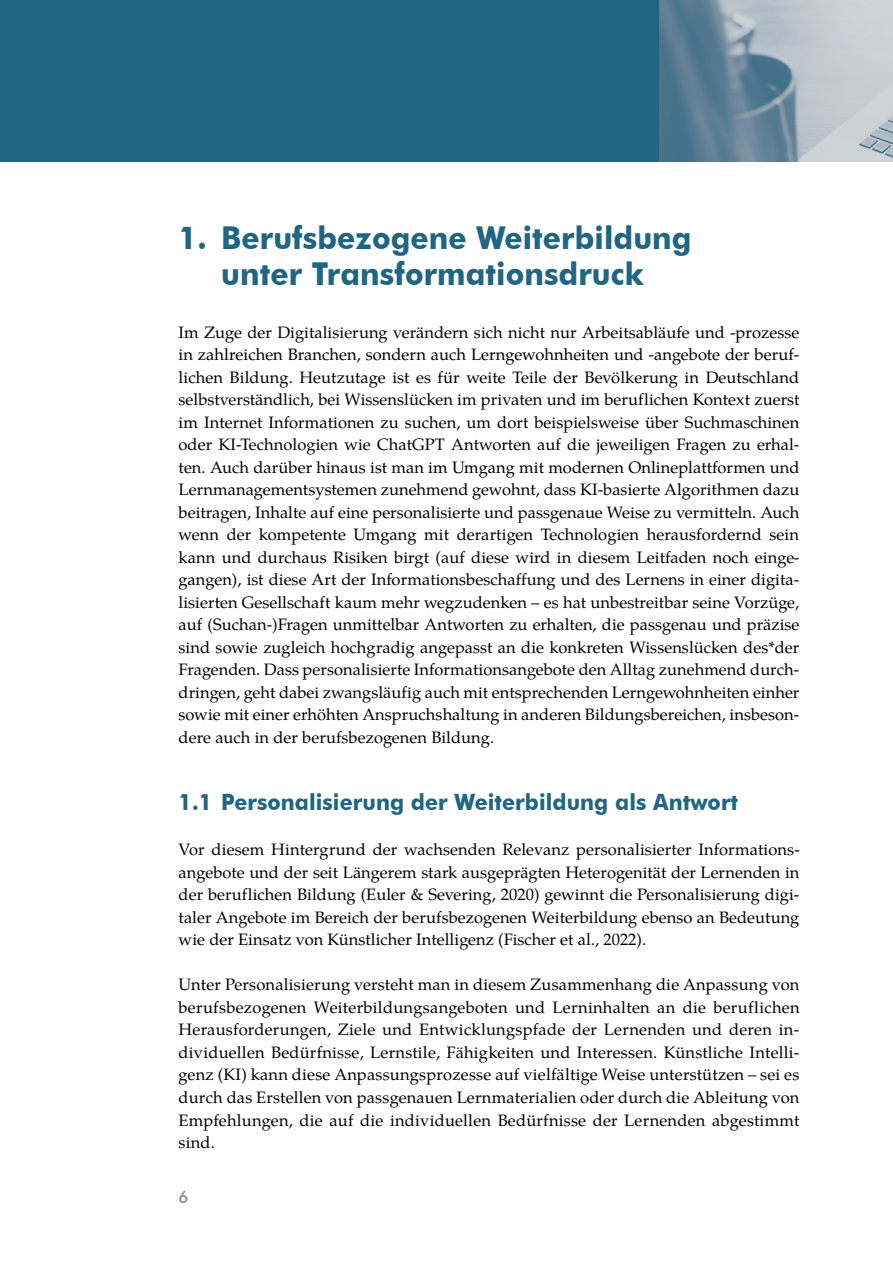
<style>
.page{position:relative;width:893px;height:1263px;background:#fff}
.page>*{position:absolute;margin:0;border:0;box-sizing:border-box;transform-origin:0 0}
.ü1_text{font:700 31.5px/36px "Futura BT";letter-spacing:.005em;color:#206582;text-align:center;scale:.95 1}
.ü2_text{font:700 22.5px "Futura BT";letter-spacing:.005em;color:#206582;scale:.95 1}
.fließtext{font:16.5px/22.5px "Te X Gyre Pagella";letter-spacing:.005em;color:#000;text-align:justify}
.t1{font:500 16.5px "Futura BT";color:#878787}
</style>
<div class="page">
<div style="left:0;top:0;width:893px;height:162px;background:#206582"></div>
<img style="left:659px;top:0;width:234px;height:162px">
<p class="ü1_text" style="left:179px;top:220px;width:542px">1. Berufsbezogene Weiterbildung unter Transformationsdruck</p>
<p class="fließtext" style="left:179px;top:320px;width:622px">Im Zuge der Digitalisierung verändern sich nicht nur Arbeitsabläufe und -prozesse in zahlreichen Branchen, sondern auch Lerngewohnheiten und -angebote der beruf&shy;lichen Bildung. Heutzutage ist es für weite Teile der Bevölkerung in Deutschland selbstverständlich, bei Wissenslücken im privaten und im beruflichen Kontext zuerst im Internet Informationen zu suchen, um dort beispielsweise über Suchmaschinen oder KI-Technologien wie ChatGPT Antworten auf die jeweiligen Fragen zu erhal&shy;ten. Auch darüber hinaus ist man im Umgang mit modernen Onlineplattformen und Lernmanagementsystemen zunehmend gewohnt, dass KI-basierte Algorithmen dazu beitragen, Inhalte auf eine personalisierte und passgenaue Weise zu vermitteln. Auch wenn der kompetente Umgang mit derartigen Technologien herausfordernd sein kann und durchaus Risiken birgt (auf diese wird in diesem Leitfaden noch einge&shy;gangen), ist diese Art der Informationsbeschaffung und des Lernens in einer digita&shy;lisierten Gesellschaft kaum mehr wegzudenken – es hat unbestreitbar seine Vorzüge, auf (Suchan-)Fragen unmittelbar Antworten zu erhalten, die passgenau und präzise sind sowie zugleich hochgradig angepasst an die konkreten Wissenslücken des*der Fragenden. Dass personalisierte Informationsangebote den Alltag zunehmend durch&shy;dringen, geht dabei zwangsläufig auch mit entsprechenden Lerngewohnheiten einher sowie mit einer erhöhten Anspruchshaltung in anderen Bildungsbereichen, insbeson&shy;dere auch in der berufsbezogenen Bildung.</p>
<p class="ü2_text" style="left:179px;top:789px;width:590px">1.1 Personalisierung der Weiterbildung als Antwort</p>
<p class="fließtext" style="left:179px;top:837px;width:623px">Vor diesem Hintergrund der wachsenden Relevanz personalisierter Informations&shy;angebote und der seit Längerem stark ausgeprägten Heterogenität der Lernenden in der beruflichen Bildung (Euler &amp; Severing, 2020) gewinnt die Personalisierung digi&shy;taler Angebote im Bereich der berufsbezogenen Weiterbildung ebenso an Bedeutung wie der Einsatz von Künstlicher Intelligenz (Fischer et al., 2022).</p>
<p class="fließtext" style="left:179px;top:972px;width:623px">Unter Personalisierung versteht man in diesem Zusammenhang die Anpassung von berufsbezogenen Weiterbildungsangeboten und Lerninhalten an die beruflichen Herausforderungen, Ziele und Entwicklungspfade der Lernenden und deren in&shy;dividuellen Bedürfnisse, Lernstile, Fähigkeiten und Interessen. Künstliche Intelli&shy;genz (KI) kann diese Anpassungsprozesse auf vielfältige Weise unterstützen – sei es durch das Erstellen von passgenauen Lernmaterialien oder durch die Ableitung von Empfehlungen, die auf die individuellen Bedürfnisse der Lernenden abgestimmt sind.</p>
<p class="t1" style="left:179px;top:1187px;width:11px">6</p>
</div>
